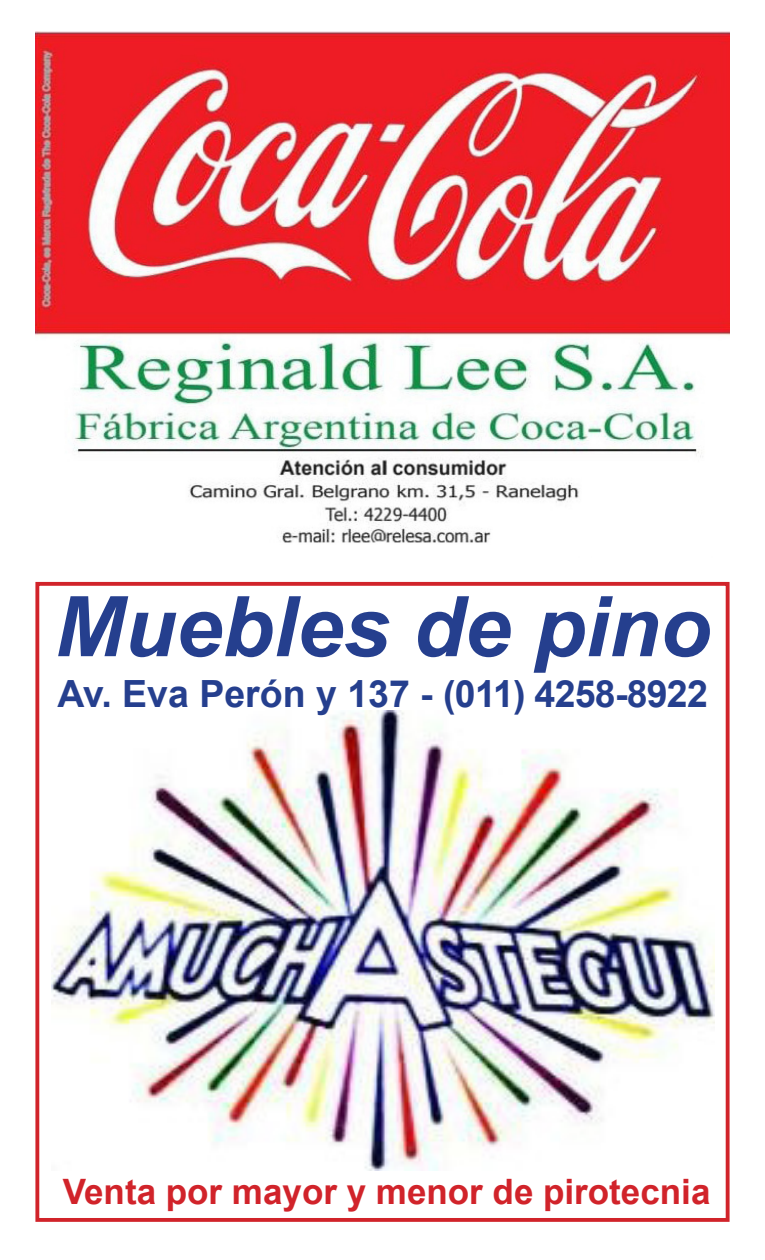
<style>
.page{position:relative;width:765px;height:1260px;background:#fff}
.page>*{position:absolute;margin:0;border:0;box-sizing:border-box;transform-origin:0 0}
.t1{font:italic 700 83.75px "Arial";color:#253f8e}
.t2{font:700 37.5px "Arial";letter-spacing:-.02em;color:#253f8e}
.t3{font:700 35px "Arial";color:#d1232a}
</style>
<div class="page">
<img style="left:35px;top:32px;width:695px;height:511px">
<img style="left:51px;top:710px;width:664px;height:461px">
<div style="left:35px;top:582px;width:695px;height:640px;border:4px solid #d1232a"></div>
<p class="t1" style="left:55px;top:571px;width:658px">Muebles de pino</p>
<p class="t2" style="left:58px;top:668px;width:652px">Av. Eva Perón y 137 - (011) 4258-8922</p>
<p class="t3" style="left:63px;top:1168px;width:649px">Venta por mayor y menor de pirotecnia</p>
</div>
